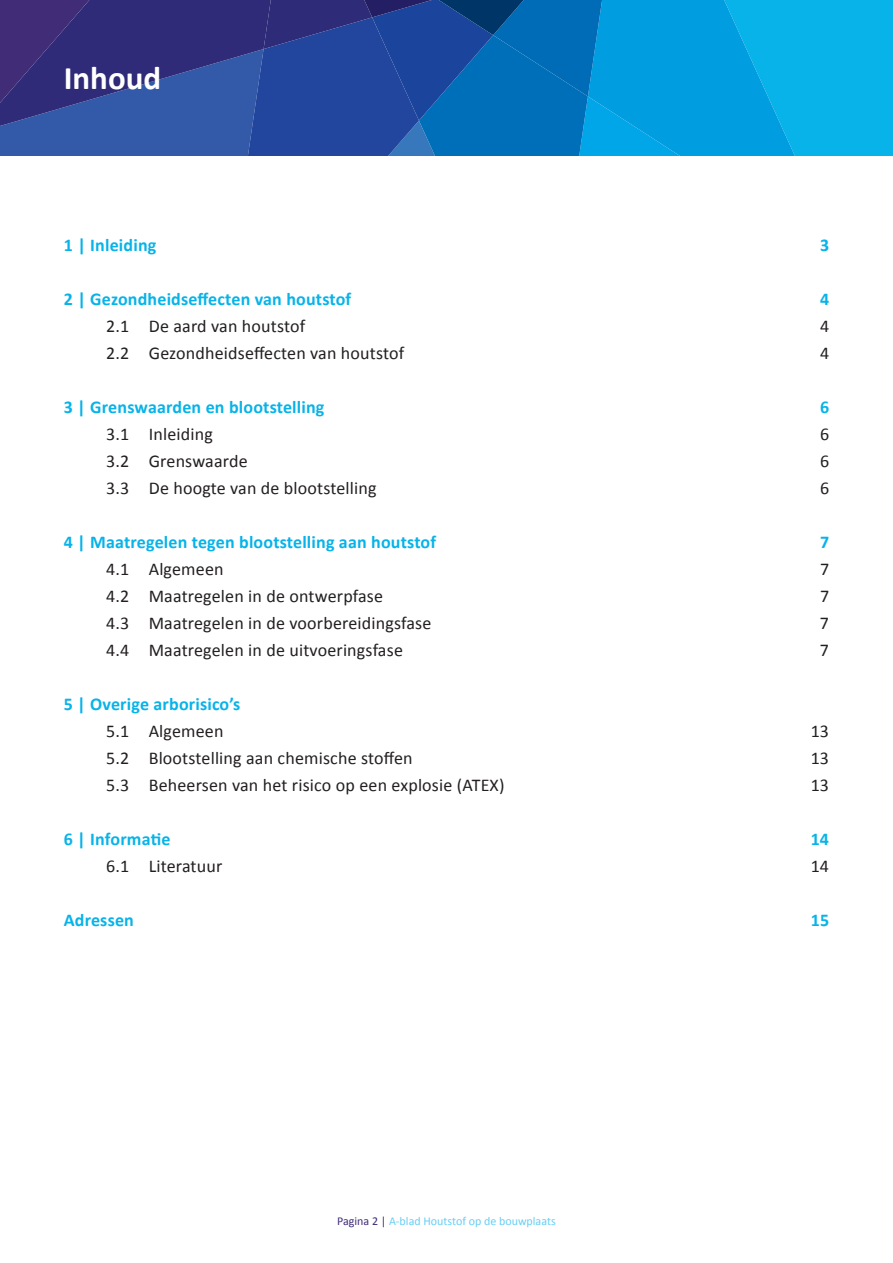
<style>
.page{position:relative;width:893px;height:1263px;background:#fff}
.page>*{position:absolute;margin:0;border:0;box-sizing:border-box;transform-origin:0 0}
.t1{font:700 33px "Calibri";color:#fff}
.t2{font:18px "Calibri";letter-spacing:.01em;color:#231f20}
.t3{font:700 18px "Calibri";letter-spacing:.01em;color:#07b3e9}
.t4{font:12px "Calibri";color:#67cef5}
.s1{color:#402c77}
</style>
<div class="page">
<svg style="left:0;top:0;width:893px;height:155px;background:#176ab3"></svg>
<h1 class="t1" style="left:64px;top:54px;width:99px">Inhoud</h1>
<p class="t3" style="left:64px;top:232px;width:94px">1 | Inleiding</p>
<p class="t3" style="left:820px;top:232px;width:11px">3</p>
<p class="t3" style="left:64px;top:286px;width:289px">2 | Gezondheidseffecten van houtstof</p>
<p class="t3" style="left:820px;top:286px;width:11px">4</p>
<p class="t2" style="left:106px;top:313px;width:200px">2.1 De aard van houtstof</p>
<p class="t2" style="left:820px;top:313px;width:11px">4</p>
<p class="t2" style="left:106px;top:340px;width:300px">2.2 Gezondheidseffecten van houtstof</p>
<p class="t2" style="left:820px;top:340px;width:11px">4</p>
<p class="t3" style="left:64px;top:394px;width:262px">3 | Grenswaarden en blootstelling</p>
<p class="t3" style="left:820px;top:394px;width:11px">6</p>
<p class="t2" style="left:106px;top:421px;width:108px">3.1 Inleiding</p>
<p class="t2" style="left:820px;top:421px;width:11px">6</p>
<p class="t2" style="left:106px;top:448px;width:143px">3.2 Grenswaarde</p>
<p class="t2" style="left:820px;top:448px;width:11px">6</p>
<p class="t2" style="left:106px;top:475px;width:272px">3.3 De hoogte van de blootstelling</p>
<p class="t2" style="left:820px;top:475px;width:11px">6</p>
<p class="t3" style="left:64px;top:529px;width:374px">4 | Maatregelen tegen blootstelling aan houtstof</p>
<p class="t3" style="left:820px;top:529px;width:11px">7</p>
<p class="t2" style="left:106px;top:556px;width:119px">4.1 Algemeen</p>
<p class="t2" style="left:820px;top:556px;width:11px">7</p>
<p class="t2" style="left:106px;top:583px;width:278px">4.2 Maatregelen in de ontwerpfase</p>
<p class="t2" style="left:820px;top:583px;width:11px">7</p>
<p class="t2" style="left:106px;top:610px;width:327px">4.3 Maatregelen in de voorbereidingsfase</p>
<p class="t2" style="left:820px;top:610px;width:11px">7</p>
<p class="t2" style="left:106px;top:637px;width:298px">4.4 Maatregelen in de uitvoeringsfase</p>
<p class="t2" style="left:820px;top:637px;width:11px">7</p>
<p class="t3" style="left:64px;top:691px;width:178px">5 | Overige arborisico’s</p>
<p class="t2" style="left:106px;top:718px;width:119px">5.1 Algemeen</p>
<p class="t2" style="left:811px;top:718px;width:20px">13</p>
<p class="t2" style="left:106px;top:745px;width:308px">5.2 Blootstelling aan chemische stoffen</p>
<p class="t2" style="left:811px;top:745px;width:20px">13</p>
<p class="t2" style="left:106px;top:772px;width:400px">5.3 Beheersen van het risico op een explosie (ATEX)</p>
<p class="t2" style="left:811px;top:772px;width:20px">13</p>
<p class="t3" style="left:64px;top:826px;width:108px">6 | Informatie</p>
<p class="t3" style="left:811px;top:826px;width:20px">14</p>
<p class="t2" style="left:106px;top:853px;width:118px">6.1 Literatuur</p>
<p class="t2" style="left:811px;top:853px;width:20px">14</p>
<p class="t3" style="left:64px;top:907px;width:72px">Adressen</p>
<p class="t3" style="left:811px;top:907px;width:20px">15</p>
<p class="t4" style="left:337px;top:1213px;width:220px"><span class="s1">Pagina 2 |</span> A-blad Houtstof op de bouwplaats</p>
</div>
